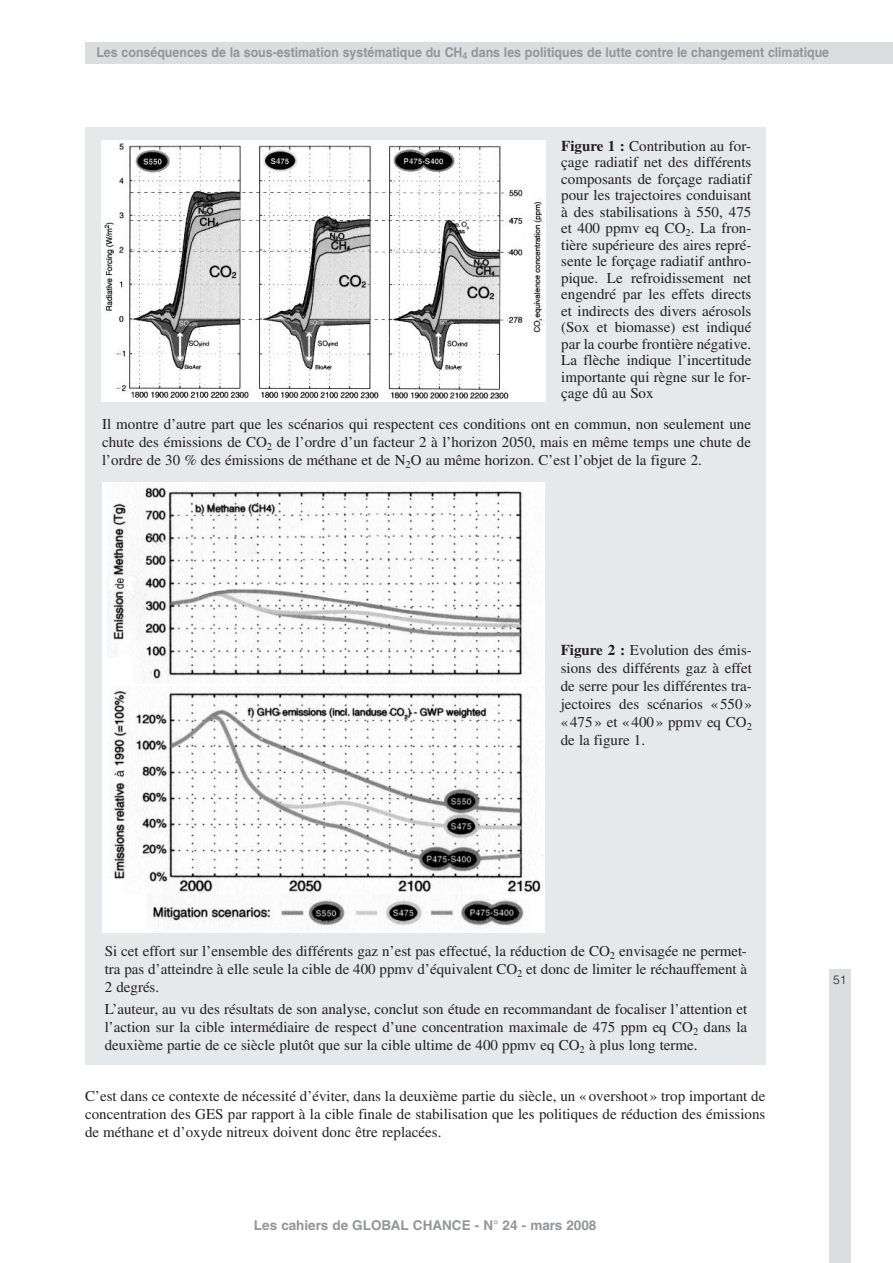
<style>
.page{position:relative;width:893px;height:1263px;background:#fff}
.page>*{position:absolute;margin:0;border:0;box-sizing:border-box;transform-origin:0 0}
.t1{font:15px/16.5px "Times";color:#231f20;text-align:justify}
.t2{font:700 13.5px "Helvetica";color:#939598;scale:.92 1}
.t3{font:700 13.5px "Helvetica";color:#939598}
.t4{font:300 12px "Helvetica";color:#231f20}
.s1{font-weight:700}
</style>
<div class="page">
<div style="left:85px;top:128px;width:680px;height:937px;background:#e7e8e9"></div>
<img style="left:102px;top:482px;width:442px;height:450px">
<img style="left:102px;top:140px;width:443px;height:261px">
<div style="left:829px;top:969px;width:21px;height:294px;background:#dcdddf"></div>
<div style="left:85px;top:43px;width:808px;height:21px;background:#dcdddf"></div>
<p class="t2" style="left:96px;top:47px;width:798px">Les conséquences de la sous-estimation systématique du CH<sub>4</sub> dans les politiques de lutte contre le changement climatique</p>
<p class="t1" style="left:561px;top:139px;width:192px"><span class="s1">Figure 1 :</span> Contribution au for&shy;çage radiatif net des différents composants de forçage radiatif pour les trajectoires conduisant à des stabilisations à 550, 475 et 400 ppmv eq CO<sub>2</sub>. La fron&shy;tière supérieure des aires repré&shy;sente le forçage radiatif anthro&shy;pique. Le refroidissement net engendré par les effets directs et indirects des divers aérosols (Sox et biomasse) est indiqué par la courbe frontière négative.<br>La flèche indique l’incertitude importante qui règne sur le for&shy;çage dû au Sox</p>
<p class="t1" style="left:102px;top:417px;width:650px;line-height:18px">Il montre d’autre part que les scénarios qui respectent ces conditions ont en commun, non seulement une chute des émissions de CO<sub>2</sub> de l’ordre d’un facteur 2 à l’horizon 2050, mais en même temps une chute de l’ordre de 30 % des émissions de méthane et de N<sub>2</sub>O au même horizon. C’est l’objet de la figure 2.</p>
<p class="t1" style="left:561px;top:643px;width:193px;line-height:18px"><span class="s1">Figure 2 :</span> Evolution des émis&shy;sions des différents gaz à effet de serre pour les différentes tra&shy;jectoires des scénarios « 550 » « 475 » et «400» ppmv eq CO<sub>2 </sub>de la figure 1.</p>
<p class="t1" style="left:105px;top:943px;width:644px;line-height:18px">Si cet effort sur l’ensemble des différents gaz n’est pas effectué, la réduction de CO<sub>2</sub> envisagée ne permet&shy;tra pas d’atteindre à elle seule la cible de 400 ppmv d’équivalent CO<sub>2</sub> et donc de limiter le réchauffement à 2 degrés.</p>
<p class="t1" style="left:105px;top:1002px;width:644px;line-height:18px">L’auteur, au vu des résultats de son analyse, conclut son étude en recommandant de focaliser l’attention et l’action sur la cible intermédiaire de respect d’une concentration maximale de 475 ppm eq CO<sub>2</sub> dans la deuxième partie de ce siècle plutôt que sur la cible ultime de 400 ppmv eq CO<sub>2</sub> à plus long terme.</p>
<p class="t1" style="left:85px;top:1088px;width:682px;line-height:18px">C’est dans ce contexte de nécessité d’éviter, dans la deuxième partie du siècle, un «overshoot» trop important de concentration des GES par rapport à la cible finale de stabilisation que les politiques de réduction des émissions de méthane et d’oxyde nitreux doivent donc être replacées.</p>
<p class="t3" style="left:254px;top:1220px;width:344px">Les cahiers de GLOBAL CHANCE - N° 24 - mars 2008</p>
<p class="t4" style="left:833px;top:973px;width:15px">51</p>
</div>
